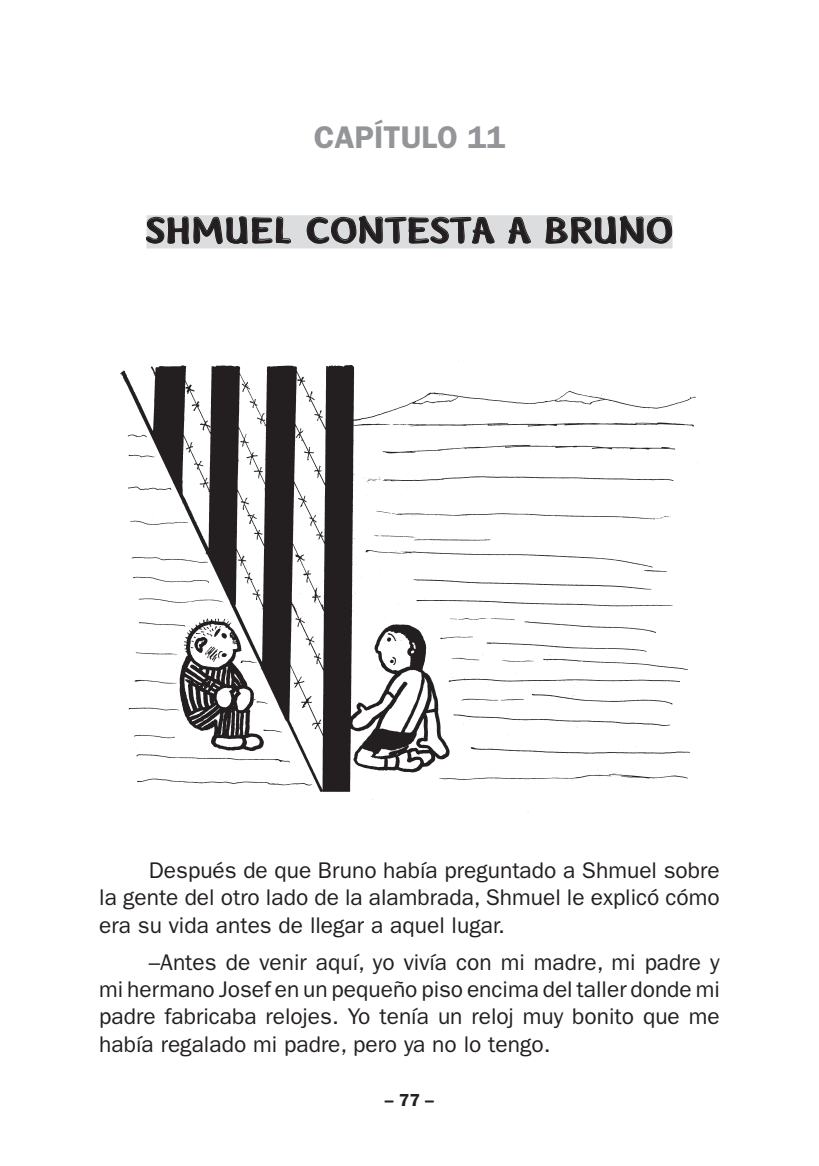
<style>
.page{position:relative;width:819px;height:1166px;background:#fff}
.page>*{position:absolute;margin:0;border:0;box-sizing:border-box;transform-origin:0 0}
.t1{font:33.25px "Disney Simple";letter-spacing:.02em;color:#231f20;scale:1.22 1}
.t2{font:600 31.5px "Franklin Gothic";color:#939598}
.t3{font:22.75px/27.3px "Franklin Gothic";color:#231f20;text-align:justify}
.t4{font:600 17.5px "Franklin Gothic";color:#231f20}
</style>
<div class="page">
<img style="left:120px;top:356px;width:578px;height:457px">
<div style="left:146px;top:215px;width:526px;height:33px;background:#dcdddf"></div>
<svg style="left:146px;top:216px;width:145px;height:28px"></svg>
<svg style="left:306px;top:216px;width:189px;height:28px"></svg>
<svg style="left:508px;top:217px;width:23px;height:27px"></svg>
<svg style="left:545px;top:216px;width:127px;height:33px"></svg>
<h2 class="t2" style="left:313px;top:118px;width:193px">CAPÍTULO 11</h2>
<h1 class="t1" style="left:146px;top:208px;width:389px">SHMUEL CONTESTA A BRUNO</h1>
<p class="t3" style="left:99px;top:857px;width:622px;text-indent:50px">Después de que Bruno había preguntado a Shmuel sobre la gente del otro lado de la alambrada, Shmuel le explicó cómo era su vida antes de llegar a aquel lugar.</p>
<p class="t3" style="left:99px;top:948px;width:622px;text-indent:50px">–Antes de venir aquí, yo vivía con mi madre, mi padre y mi hermano Josef en un pequeño piso encima del taller donde mi padre fabricaba relojes. Yo tenía un reloj muy bonito que me había regalado mi padre, pero ya no lo tengo.</p>
<p class="t4" style="left:385px;top:1089px;width:50px">– 77 –</p>
</div>
